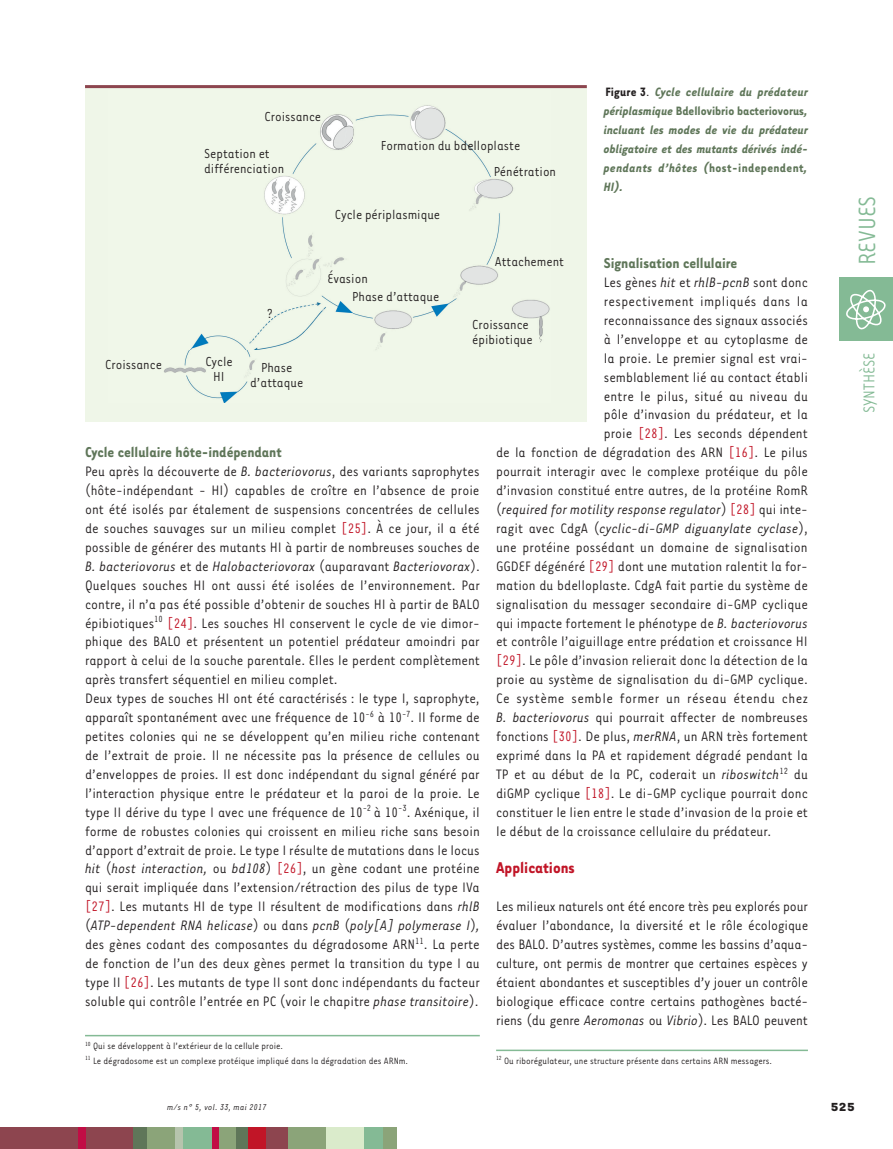
<style>
.page{position:relative;width:893px;height:1149px;background:#fff}
.page>*{position:absolute;margin:0;border:0;box-sizing:border-box;transform-origin:0 0}
.t1{font:27px "Tarzana Narrow";color:#84ba95}
.t2{font:700 18px "Tarzana Narrow";color:#c11527}
.t3{font:18px "Tarzana Narrow";color:#84ba95}
.t4{font:700 16.5px "Tarzana Narrow";color:#5f7659}
.t5{font:15.75px/18.9px "Tarzana Narrow";color:#231f20;text-align:justify}
.t6{font:italic 15.75px "Tarzana Narrow";color:#231f20}
.t7{font:15.75px "Tarzana Narrow";letter-spacing:.03em;color:#231f20}
.t8{font:15.75px "Tarzana Narrow";letter-spacing:.02em;color:#231f20}
.t9{font:15px/15px "Tarzana Narrow";color:#231f20}
.t10{font:italic 700 13.95px/18.9px "Tarzana Narrow";color:#5f7659;text-align:justify}
.t11{font:700 13.5px "Tarzana Wide";color:#231f20}
.t12{font:10.5px/14.7px "Tarzana Narrow";color:#231f20}
.t13{font:italic 9.75px "Tarzana Narrow";letter-spacing:.025em;color:#231f20}
.s1{font-style:normal;color:#231f20}
.s2{font-weight:400;font-style:normal;color:#231f20}
.s3{font-style:normal}
.s4{font-style:italic}
.s5{color:#c11527}
.s6{font-style:normal;color:#c11527}
</style>
<div class="page">
<div style="left:840px;top:276px;width:53px;height:64px;background:#84ba95"></div>
<svg style="left:846px;top:290px;width:40px;height:39px"></svg>
<div style="left:0;top:1127px;width:134px;height:21px;background:#8d454f"></div>
<div style="left:235px;top:1127px;width:13px;height:21px;background:#5f7659"></div>
<div style="left:78px;top:1127px;width:7px;height:21px;background:#c10d45"></div>
<div style="left:133px;top:1127px;width:22px;height:21px;background:#5f7659"></div>
<div style="left:147px;top:1127px;width:29px;height:21px;background:#8ba479"></div>
<div style="left:175px;top:1127px;width:8px;height:21px;background:#b6c4ad"></div>
<div style="left:183px;top:1127px;width:30px;height:21px;background:#84ba95"></div>
<div style="left:217px;top:1127px;width:19px;height:21px;background:#8ba479"></div>
<div style="left:213px;top:1127px;width:6px;height:21px;background:#c10d45"></div>
<div style="left:248px;top:1127px;width:27px;height:21px;background:#c11527"></div>
<div style="left:287px;top:1127px;width:39px;height:21px;background:#8ba479"></div>
<div style="left:267px;top:1127px;width:21px;height:21px;background:#8d454f"></div>
<div style="left:326px;top:1127px;width:38px;height:21px;background:#daebcb"></div>
<div style="left:364px;top:1127px;width:20px;height:21px;background:#84ba95"></div>
<div style="left:383px;top:1127px;width:14px;height:21px;background:#8ba479"></div>
<hr style="left:496px;top:1049px;width:312px;height:1px;background:#84ba95">
<hr style="left:85px;top:1034px;width:395px;height:2px;background:#84ba95">
<div style="left:85px;top:85px;width:502px;height:336px;background:#eff6e8"></div>
<img style="left:164px;top:105px;width:386px;height:297px">
<hr style="left:85px;top:85px;width:502px;height:3px;background:#8d454f">
<p class="t9" style="left:265px;top:108px;width:58px">Croissance</p>
<p class="t9" style="left:204px;top:145px;width:81px">Septation et différenciation</p>
<p class="t9" style="left:494px;top:133px;width:64px;line-height:25.2px;text-indent:-113px">Formation du bdelloplaste<br>Pénétration</p>
<p class="t9" style="left:335px;top:207px;width:107px">Cycle périplasmique</p>
<p class="t10" style="left:604px;top:82px;width:206px"><span class="s1">Figure 3</span><span class="s2">.</span> Cycle cellulaire du prédateur périplasmique <span class="s3">Bdellovibrio bacteriovorus</span>, incluant les modes de vie du prédateur obligatoire et des mutants dérivés indé&shy;pendants d’hôtes (<span class="s3">host-independent</span>, HI).</p>
<p class="t9" style="left:495px;top:253px;width:71px">Attachement</p>
<p class="t4" style="left:604px;top:253px;width:135px">Signalisation cellulaire</p>
<p class="t9" style="left:327px;top:270px;width:42px">Évasion</p>
<p class="t5" style="left:604px;top:272px;width:206px">Les gènes <span class="s4">hit</span> et <span class="s4">rhlB-pcnB</span> sont donc</p>
<p class="t8" style="left:604px;top:291px;width:206px">respectivement impliqués dans la</p>
<p class="t5" style="left:604px;top:310px;width:206px">reconnaissance des signaux associés</p>
<p class="t5" style="left:604px;top:329px;width:206px">à l’enveloppe et au cytoplasme de</p>
<p class="t5" style="left:604px;top:348px;width:206px">la proie. Le premier signal est vrai-</p>
<p class="t5" style="left:604px;top:366px;width:206px">semblablement lié au contact établi</p>
<p class="t5" style="left:604px;top:385px;width:206px">entre le pilus, situé au niveau du</p>
<p class="t5" style="left:604px;top:404px;width:206px">pôle d’invasion du prédateur, et la</p>
<p class="t5" style="left:604px;top:423px;width:205px">proie <span class="s5">[28]</span>. Les seconds dépendent</p>
<p class="t5" style="left:496px;top:442px;width:313px">de la fonction de dégradation des ARN <span class="s5">[16]</span>. Le pilus</p>
<p class="t5" style="left:496px;top:461px;width:313px">pourrait interagir avec le complexe protéique du pôle</p>
<p class="t5" style="left:496px;top:480px;width:313px">d’invasion constitué entre autres, de la protéine RomR</p>
<p class="t6" style="left:496px;top:499px;width:313px"><span class="s3">(</span>required for motility response regulator<span class="s3">)</span> <span class="s6">[28]</span> <span class="s3">qui inte-</span></p>
<p class="t6" style="left:496px;top:518px;width:313px"><span class="s3">ragit avec CdgA (</span>cyclic-di-GMP diguanylate cyclase<span class="s3">),</span></p>
<p class="t5" style="left:496px;top:537px;width:313px">une protéine possédant un domaine de signalisation</p>
<p class="t5" style="left:496px;top:555px;width:313px">GGDEF dégénéré <span class="s5">[29]</span> dont une mutation ralentit la for-</p>
<p class="t5" style="left:496px;top:574px;width:313px">mation du bdelloplaste. CdgA fait partie du système de</p>
<p class="t5" style="left:496px;top:593px;width:313px">signalisation du messager secondaire di-GMP cyclique</p>
<p class="t5" style="left:496px;top:612px;width:313px">qui impacte fortement le phénotype de <span class="s4">B. bacteriovorus</span></p>
<p class="t5" style="left:496px;top:631px;width:313px">et contrôle l’aiguillage entre prédation et croissance HI</p>
<p class="t5" style="left:496px;top:650px;width:313px"><span class="s5">[29]</span>. Le pôle d’invasion relierait donc la détection de la</p>
<p class="t5" style="left:496px;top:669px;width:313px">proie au système de signalisation du di-GMP cyclique.</p>
<p class="t7" style="left:496px;top:688px;width:313px">Ce système semble former un réseau étendu chez</p>
<p class="t5" style="left:496px;top:707px;width:313px"><span class="s4">B. bacteriovorus</span> qui pourrait affecter de nombreuses</p>
<p class="t5" style="left:496px;top:726px;width:313px">fonctions <span class="s5">[30]</span>. De plus, <span class="s4">merRNA</span>, un ARN très fortement</p>
<p class="t5" style="left:496px;top:744px;width:313px">exprimé dans la PA et rapidement dégradé pendant la</p>
<p class="t5" style="left:496px;top:763px;width:313px">TP et au début de la PC, coderait un <span class="s4">riboswitch</span><sup>12</sup> du</p>
<p class="t5" style="left:496px;top:782px;width:313px">diGMP cyclique <span class="s5">[18]</span>. Le di-GMP cyclique pourrait donc</p>
<p class="t5" style="left:496px;top:801px;width:313px">constituer le lien entre le stade d’invasion de la proie et</p>
<p class="t5" style="left:496px;top:820px;width:277px">le début de la croissance cellulaire du prédateur.</p>
<p class="t2" style="left:496px;top:856px;width:80px">Applications</p>
<p class="t5" style="left:496px;top:896px;width:314px">Les milieux naturels ont été encore très peu explorés pour évaluer l’abondance, la diversité et le rôle écologique des BALO. D’autres systèmes, comme les bassins d’aqua&shy;culture, ont permis de montrer que certaines espèces y étaient abondantes et susceptibles d’y jouer un contrôle biologique efficace contre certains pathogènes bacté&shy;riens (du genre <span class="s4">Aeromonas</span> ou <span class="s4">Vibrio</span>). Les BALO peuvent</p>
<p class="t12" style="left:496px;top:1052px;width:278px"><sup>12</sup> Ou riborégulateur, une structure présente dans certains ARN messagers.</p>
<p class="t9" style="left:352px;top:288px;width:89px">Phase d’attaque</p>
<p class="t9" style="left:267px;top:305px;width:8px">?</p>
<p class="t9" style="left:472px;top:317px;width:62px">Croissance épibiotique</p>
<p class="t9" style="left:205px;top:353px;width:29px;text-align:center">Cycle<br>HI</p>
<p class="t9" style="left:105px;top:356px;width:58px">Croissance</p>
<p class="t9" style="left:250px;top:359px;width:55px;text-align:center">Phase d’attaque</p>
<p class="t4" style="left:85px;top:442px;width:198px">Cycle cellulaire hôte-indépendant</p>
<p class="t5" style="left:85px;top:461px;width:396px;text-align:left">Peu après la découverte de <span class="s4">B. bacteriovorus</span>, des variants saprophytes (hôte-indépendant - HI) capables de croître en l’absence de proie ont été isolés par étalement de suspensions concentrées de cellules de souches sauvages sur un milieu complet <span class="s5">[25]</span>. À ce jour, il a été possible de générer des mutants HI à partir de nombreuses souches de <span class="s4">B. bacteriovorus</span> et de <span class="s4">Halobacteriovorax</span> (auparavant <span class="s4">Bacteriovorax</span>).<br>Quelques souches HI ont aussi été isolées de l’environnement. Par contre, il n’a pas été possible d’obtenir de souches HI à partir de BALO épibiotiques<sup>10</sup> <span class="s5">[24]</span>. Les souches HI conservent le cycle de vie dimor&shy;phique des BALO et présentent un potentiel prédateur amoindri par rapport à celui de la souche parentale. Elles le perdent complètement après transfert séquentiel en milieu complet.<br>Deux types de souches HI ont été caractérisés : le type I, saprophyte, apparaît spontanément avec une fréquence de 10<sup>-6</sup> à 10<sup>-7</sup>. Il forme de petites colonies qui ne se développent qu’en milieu riche contenant de l’extrait de proie. Il ne nécessite pas la présence de cellules ou d’enveloppes de proies. Il est donc indépendant du signal généré par l’interaction physique entre le prédateur et la paroi de la proie. Le type II dérive du type I avec une fréquence de 10<sup>-2</sup> à 10<sup>-3</sup>. Axénique, il forme de robustes colonies qui croissent en milieu riche sans besoin d’apport d’extrait de proie. Le type I résulte de mutations dans le locus <span class="s4">hit</span> (<span class="s4">host interaction,</span> ou <span class="s4">bd108</span>) <span class="s5">[26]</span>, un gène codant une protéine qui serait impliquée dans l’extension/rétraction des pilus de type IVa <span class="s5">[27]</span>. Les mutants HI de type II résultent de modifications dans <span class="s4">rhlB </span>(<span class="s4">ATP-dependent RNA helicase</span>) ou dans <span class="s4">pcnB</span> (<span class="s4">poly[A] polymerase I</span>)<span class="s4">, </span>des gènes codant des composantes du dégradosome ARN<sup>11</sup>. La perte de fonction de l’un des deux gènes permet la transition du type I au type II <span class="s5">[26]</span>. Les mutants de type II sont donc indépendants du facteur soluble qui contrôle l’entrée en PC (voir le chapitre <span class="s4">phase transitoire</span>).</p>
<p class="t12" style="left:85px;top:1037px;width:325px"><sup>10</sup> Qui se développent à l’extérieur de la cellule proie.<br><sup>11</sup> Le dégradosome est un complexe protéique impliqué dans la dégradation des ARNm.</p>
<h1 class="t1" style="left:851px;top:265px;width:71px;rotate:-90deg">REVUES</h1>
<p class="t3" style="left:858px;top:413px;width:62px;rotate:-90deg">SYNTHÈSE</p>
<p class="t13" style="left:167px;top:1100px;width:101px">m/s n° 5, vol. 33, mai 2017</p>
<p class="t11" style="left:830px;top:1097px;width:26px">525</p>
</div>
